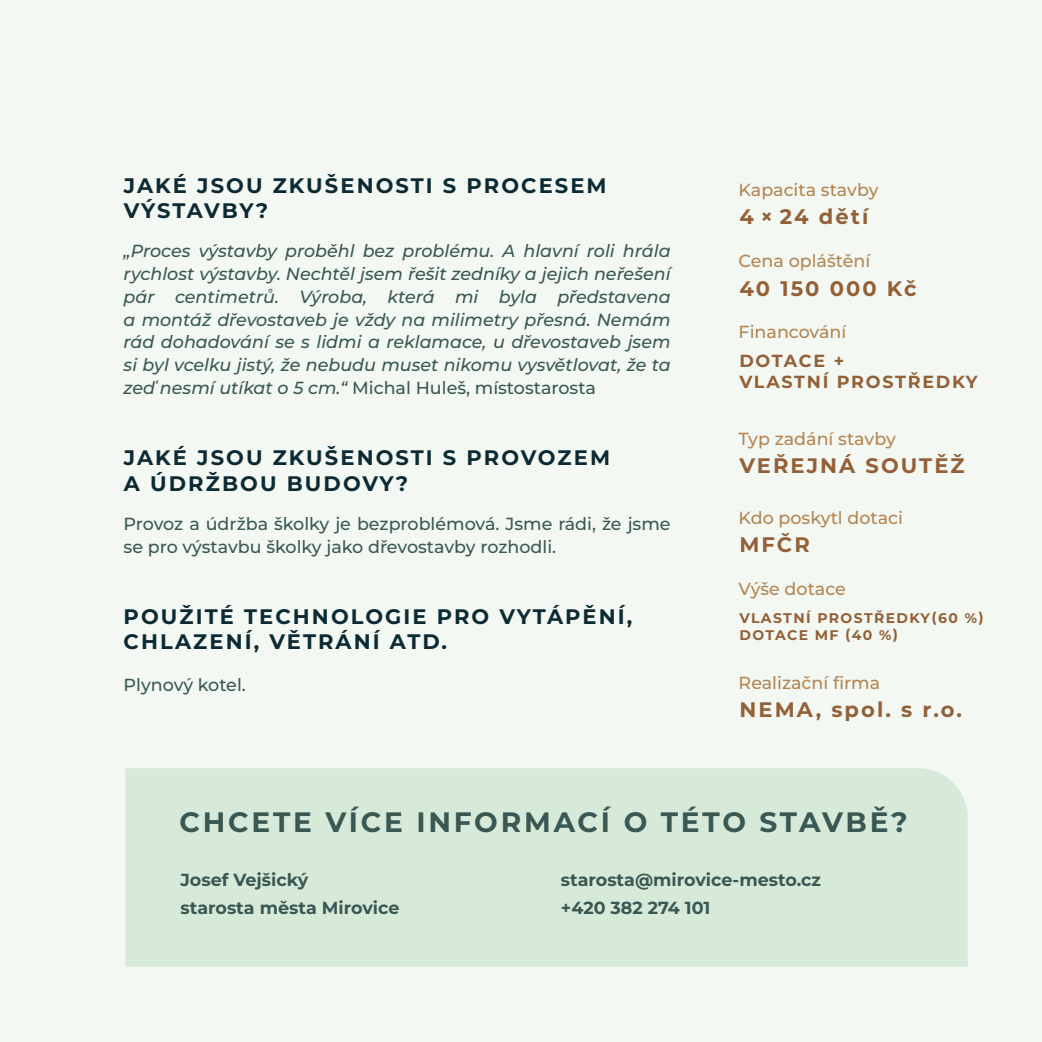
<style>
.page{position:relative;width:1042px;height:1042px;background:#f3f8f3}
.page>*{position:absolute;margin:0;border:0;box-sizing:border-box;transform-origin:0 0}
.t1{font:700 28px "Montserrat";letter-spacing:.1em;color:#3a5853}
.t2{font:700 21px/25.2px "Montserrat";letter-spacing:.1em;color:#0c2a33}
.t3{font:700 21px "Montserrat";letter-spacing:.1em;color:#936037}
.t4{font:italic 500 17.5px/22.8px "Montserrat";color:#3a5853;text-align:justify}
.t5{font:500 17.5px/22.8px "Montserrat";color:#3a5853}
.t6{font:500 17.5px "Montserrat";color:#b38551}
.t7{font:700 17.5px/28px "Montserrat";color:#3a5853}
.t8{font:700 17.5px/21px "Montserrat";letter-spacing:.1em;color:#936037}
.t9{font:700 14px/16.8px "Montserrat";letter-spacing:.1em;color:#936037}
.s1{font-style:normal}
</style>
<div class="page">
<div style="left:125px;top:768px;width:842px;height:198px;background:#d7ead9"></div>
<p class="t2" style="left:124px;top:172px;width:484px">JAKÉ JSOU ZKUŠENOSTI S PROCESEM<br>VÝSTAVBY?</p>
<p class="t4" style="left:124px;top:239px;width:548px">„Proces výstavby proběhl bez problému. A hlavní roli hrála rychlost výstavby. Nechtěl jsem řešit zedníky a jejich neřešení pár centimetrů. Výroba, která mi byla představena a montáž dřevostaveb je vždy na milimetry přesná. Nemám rád dohadování se s lidmi a reklamace, u dřevostaveb jsem si byl vcelku jistý, že nebudu muset nikomu vysvětlovat, že ta zeď nesmí utíkat o 5 cm.“ <span class="s1">Michal Huleš, místostarosta</span></p>
<p class="t2" style="left:124px;top:445px;width:488px">JAKÉ JSOU ZKUŠENOSTI S PROVOZEM<br>A ÚDRŽBOU BUDOVY?</p>
<p class="t5" style="left:124px;top:512px;width:548px">Provoz a údržba školky je bezproblémová. Jsme rádi, že jsme se pro výstavbu školky jako dřevostavby rozhodli.</p>
<p class="t2" style="left:124px;top:603px;width:510px">POUŽITÉ TECHNOLOGIE PRO VYTÁPĚNÍ,<br>CHLAZENÍ, VĚTRÁNÍ ATD.</p>
<p class="t5" style="left:124px;top:672px;width:124px">Plynový kotel.</p>
<p class="t6" style="left:738px;top:178px;width:141px">Kapacita stavby</p>
<p class="t3" style="left:739px;top:202px;width:130px">4 × 24 dětí</p>
<p class="t6" style="left:738px;top:249px;width:133px">Cena opláštění</p>
<p class="t3" style="left:739px;top:273px;width:179px">40 150 000 Kč</p>
<p class="t6" style="left:738px;top:320px;width:109px">Financování</p>
<p class="t8" style="left:739px;top:349px;width:240px">DOTACE +<br>VLASTNÍ PROSTŘEDKY</p>
<p class="t6" style="left:738px;top:427px;width:159px">Typ zadání stavby</p>
<p class="t3" style="left:739px;top:450px;width:227px">VEŘEJNÁ SOUTĚŽ</p>
<p class="t6" style="left:738px;top:506px;width:166px">Kdo poskytl dotaci</p>
<p class="t3" style="left:739px;top:529px;width:72px">MFČR</p>
<p class="t6" style="left:738px;top:577px;width:109px">Výše dotace</p>
<p class="t9" style="left:739px;top:609px;width:246px">VLASTNÍ PROSTŘEDKY(60 %)<br>DOTACE MF (40 %)</p>
<p class="t6" style="left:738px;top:671px;width:143px">Realizační firma</p>
<p class="t3" style="left:739px;top:695px;width:224px">NEMA, spol. s r.o.</p>
<h1 class="t1" style="left:179px;top:803px;width:730px">CHCETE VÍCE INFORMACÍ O TÉTO STAVBĚ?</h1>
<p class="t7" style="left:180px;top:865px;width:220px">Josef Vejšický<br>starosta města Mirovice</p>
<p class="t7" style="left:561px;top:865px;width:262px">starosta@mirovice-mesto.cz +420 382 274 101</p>
</div>
